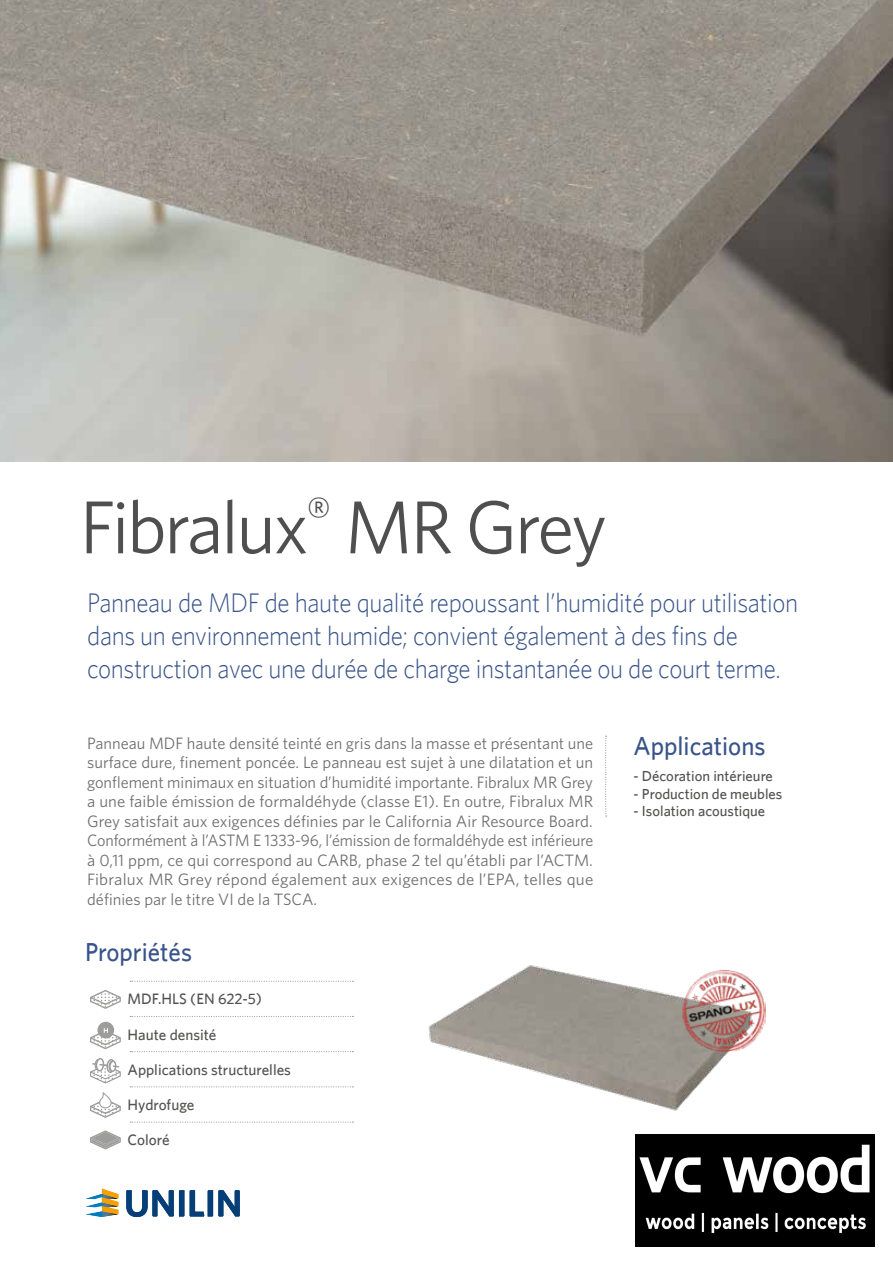
<style>
.page{position:relative;width:893px;height:1263px;background:#fff}
.page>*{position:absolute;margin:0;border:0;box-sizing:border-box;transform-origin:0 0}
.t1{font:75px "Whitney";letter-spacing:-.03em;color:#504f4f}
.t2{font:300 27px/33px "Whitney";letter-spacing:-.015em;color:#39548a;scale:.93 1}
.t3{font:500 26.25px "Whitney";color:#39548a;scale:.95 1}
.t4{font:500 26.1px "Whitney";color:#39548a;scale:.95 1}
.t5{font:16.5px/19.5px "Whitney";color:#706f6f;text-align:justify}
.t6{font:500 15.15px "Whitney";color:#525251}
.t7{font:500 14.55px "Whitney";color:#525251}
</style>
<div class="page">
<svg style="left:605px;top:736px;width:2px;height:80px"></svg>
<svg style="left:126px;top:1190px;width:58px;height:27px"></svg>
<svg style="left:190px;top:1190px;width:50px;height:26px"></svg>
<svg style="left:86px;top:1188px;width:32px;height:29px"></svg>
<img style="left:428px;top:965px;width:308px;height:146px">
<img style="left:0;top:0;width:893px;height:461px">
<img style="left:682px;top:970px;width:83px;height:81px">
<svg style="left:130px;top:981px;width:223px;height:1px"></svg>
<svg style="left:130px;top:1016px;width:223px;height:1px"></svg>
<svg style="left:130px;top:1051px;width:223px;height:1px"></svg>
<svg style="left:130px;top:1086px;width:223px;height:1px"></svg>
<svg style="left:130px;top:1121px;width:223px;height:2px"></svg>
<div style="left:107px;top:1059px;width:8px;height:13px;background:#bfbfbf;border-radius:50%"></div>
<div style="left:106px;top:1059px;width:9px;height:14px;border:1px solid #9e9d9d;border-radius:50%"></div>
<div style="left:94px;top:1059px;width:8px;height:11px;border:1px solid #9e9d9d;border-radius:50%"></div>
<div style="left:96px;top:1058px;width:8px;height:13px;background:#a7a6a6;border-radius:50%"></div>
<div style="left:95px;top:1058px;width:9px;height:14px;border:1px solid #9e9d9d;border-radius:50%"></div>
<svg style="left:90px;top:1060px;width:31px;height:23px"></svg>
<svg style="left:90px;top:1092px;width:31px;height:26px"></svg>
<div style="left:97px;top:1022px;width:17px;height:16px;background:#9d9d9c;border-radius:50%"></div>
<svg style="left:90px;top:1028px;width:31px;height:21px"></svg>
<svg style="left:90px;top:990px;width:31px;height:19px"></svg>
<svg style="left:90px;top:1130px;width:31px;height:19px"></svg>
<img style="left:636px;top:1134px;width:239px;height:112px">
<h1 class="t1" style="left:80px;top:477px;width:529px">Fibralux<sup>®</sup> MR Grey</h1>
<h2 class="t2" style="left:87px;top:585px;width:766px">Panneau de MDF de haute qualité repoussant l’humidité pour utilisation dans un environnement humide; convient également à des fins de construction avec une durée de charge instantanée ou de court terme.</h2>
<p class="t5" style="left:87px;top:733px;width:508px">Panneau MDF haute densité teinté en gris dans la masse et présentant une surface dure, finement poncée. Le panneau est sujet à une dilatation et un gonflement minimaux en situation d’humidité importante. Fibralux MR Grey a une faible émission de formaldéhyde (classe E1). En outre, Fibralux MR Grey satisfait aux exigences définies par le California Air Resource Board.<br>Conformément à l’ASTM E 1333-96, l’émission de formaldéhyde est inférieure à 0,11 ppm, ce qui correspond au CARB, phase 2 tel qu’établi par l’ACTM.<br>Fibralux MR Grey répond également aux exigences de l’EPA, telles que définies par le titre VI de la TSCA.</p>
<h3 class="t3" style="left:634px;top:730px;width:140px">Applications</h3>
<p class="t7" style="left:634px;top:767px;width:141px">- Décoration intérieure</p>
<p class="t7" style="left:634px;top:785px;width:150px">- Production de meubles</p>
<p class="t7" style="left:634px;top:803px;width:133px">- Isolation acoustique</p>
<h3 class="t4" style="left:85px;top:936px;width:114px">Propriétés</h3>
<p class="t6" style="left:128px;top:990px;width:136px">MDF.HLS (EN 622-5)</p>
<p class="t6" style="left:128px;top:1025px;width:90px">Haute densité</p>
<p class="t6" style="left:128px;top:1060px;width:165px">Applications structurelles</p>
<p class="t6" style="left:128px;top:1095px;width:68px">Hydrofuge</p>
<p class="t6" style="left:128px;top:1131px;width:44px">Coloré</p>
</div>
